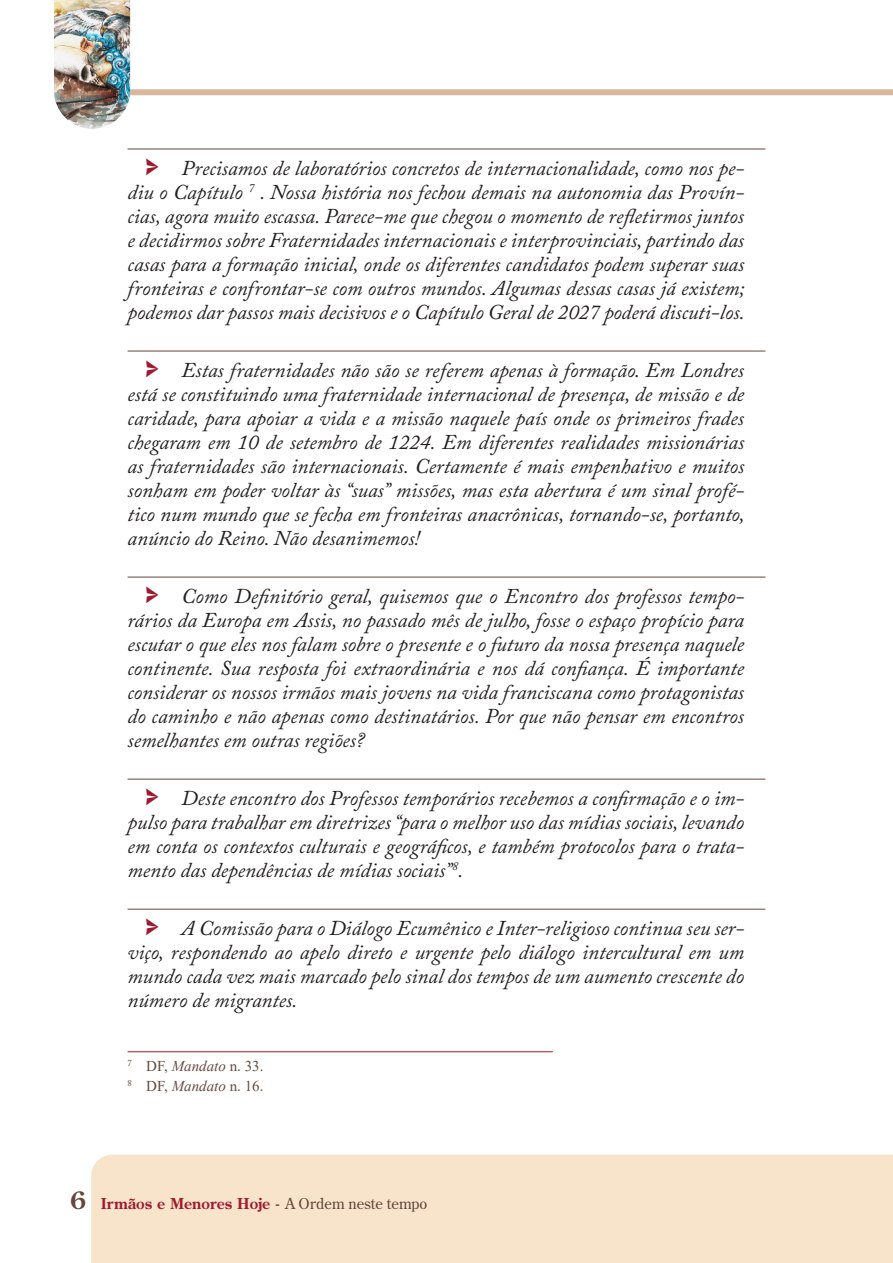
<style>
.page{position:relative;width:893px;height:1263px;background:#fff}
.page>*{position:absolute;margin:0;border:0;box-sizing:border-box;transform-origin:0 0}
.Testo_evidenziato{font:italic 21px/24px "Adobe Caslon Pro";color:#231f20;text-align:justify}
.t1{font:700 15px "Century Old Style Std";color:#9f1a2f}
.Note{font:15px "Times New Roman";color:#68493d}
.s1{color:#9f1a2f}
.s2{font-style:italic}
.s3{font-size:24.15px;color:#64463c}
.s4{color:#64463c}
.s5{font-weight:400;color:#64463c}
</style>
<div class="page">
<div style="left:91px;top:1154px;width:802px;height:109px;background:#f8e4cb"></div>
<div style="left:111px;top:89px;width:782px;height:6px;background:#d9b79c"></div>
<img style="left:54px;top:0;width:76px;height:129px">
<hr style="left:128px;top:149px;width:637px;height:1px;background:#64463c">
<hr style="left:128px;top:351px;width:637px;height:1px;background:#64463c">
<hr style="left:128px;top:577px;width:637px;height:1px;background:#64463c">
<hr style="left:128px;top:779px;width:637px;height:1px;background:#64463c">
<hr style="left:128px;top:909px;width:637px;height:1px;background:#64463c">
<hr style="left:128px;top:1051px;width:425px;height:1px;background:#9f1a2f">
<p class="Testo_evidenziato" style="left:128px;top:155px;width:619px;text-indent:17px"><span class="s1">•</span> Precisamos de laboratórios concretos de internacionalidade, como nos pe&shy;diu o Capítulo <sup>7</sup> . Nossa história nos fechou demais na autonomia das Provín&shy;cias, agora muito escassa. Parece-me que chegou o momento de refletirmos juntos e decidirmos sobre Fraternidades internacionais e interprovinciais, partindo das casas para a formação inicial, onde os diferentes candidatos podem superar suas fronteiras e confrontar-se com outros mundos. Algumas dessas casas já existem; podemos dar passos mais decisivos e o Capítulo Geral de 2027 poderá discuti-los.</p>
<p class="Testo_evidenziato" style="left:128px;top:357px;width:619px;text-indent:17px"><span class="s1">•</span> Estas fraternidades não são se referem apenas à formação. Em Londres está se constituindo uma fraternidade internacional de presença, de missão e de caridade, para apoiar a vida e a missão naquele país onde os primeiros frades chegaram em 10 de setembro de 1224. Em diferentes realidades missionárias as fraternidades são internacionais. Certamente é mais empenhativo e muitos sonham em poder voltar às “suas” missões, mas esta abertura é um sinal profé&shy;tico num mundo que se fecha em fronteiras anacrônicas, tornando-se, portanto, anúncio do Reino. Não desanimemos!</p>
<p class="Testo_evidenziato" style="left:128px;top:584px;width:618px;text-indent:17px"><span class="s1">•</span> Como Definitório geral, quisemos que o Encontro dos professos tempo&shy;rários da Europa em Assis, no passado mês de julho, fosse o espaço propício para escutar o que eles nos falam sobre o presente e o futuro da nossa presença naquele continente. Sua resposta foi extraordinária e nos dá confiança. É importante considerar os nossos irmãos mais jovens na vida franciscana como protagonistas do caminho e não apenas como destinatários. Por que não pensar em encontros semelhantes em outras regiões?</p>
<p class="Testo_evidenziato" style="left:128px;top:786px;width:618px;text-indent:17px"><span class="s1">•</span> Deste encontro dos Professos temporários recebemos a confirmação e o im&shy;pulso para trabalhar em diretrizes “para o melhor uso das mídias sociais, levando em conta os contextos culturais e geográficos, e também protocolos para o trata&shy;mento das dependências de mídias sociais”<sup>8</sup>.</p>
<p class="Testo_evidenziato" style="left:128px;top:916px;width:618px;text-indent:17px"><span class="s1">•</span> A Comissão para o Diálogo Ecumênico e Inter-religioso continua seu ser&shy;viço, respondendo ao apelo direto e urgente pelo diálogo intercultural em um mundo cada vez mais marcado pelo sinal dos tempos de um aumento crescente do número de migrantes.</p>
<p class="Note" style="left:128px;top:1056px;width:137px"><sup>7</sup> DF, <span class="s2">Mandato</span> n. 33.</p>
<p class="Note" style="left:128px;top:1075px;width:137px"><sup>8</sup> DF, <span class="s2">Mandato</span> n. 16.</p>
<p class="t1" style="left:70px;top:1193px;width:359px"><span class="s3">6</span> Irmãos e Menores Hoje <span class="s4">-</span> <span class="s5">A Ordem neste tempo</span></p>
</div>
